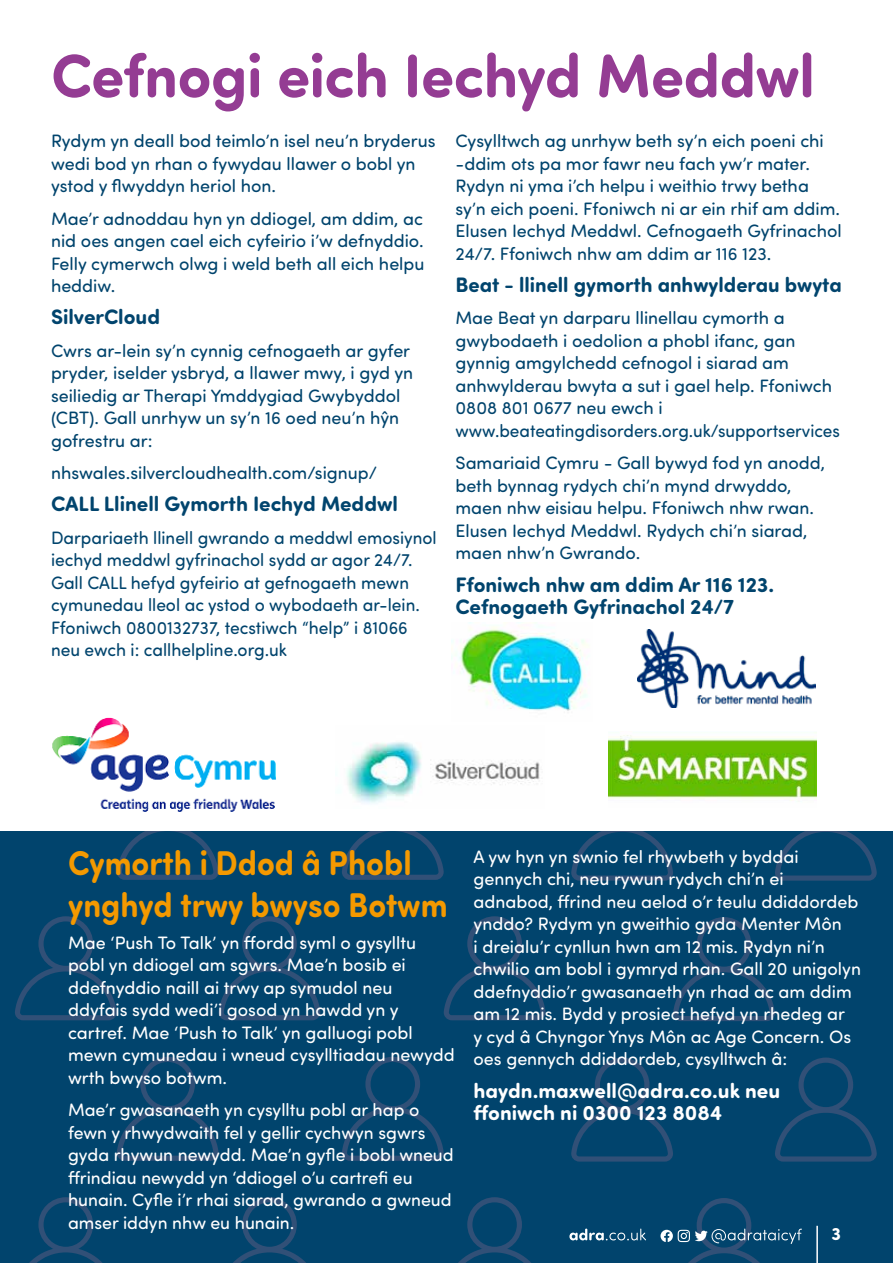
<style>
.page{position:relative;width:893px;height:1263px;background:#fff}
.page>*{position:absolute;margin:0;border:0;box-sizing:border-box;transform-origin:0 0}
.t1{font:700 61.5px "Sofia Pro Soft";letter-spacing:-.01em;color:#943c93}
.t2{font:700 34.5px/41.4px "Sofia Pro Soft";color:#f49900;scale:.92 1}
.t3{font:700 21px/22.5px "Sofia Pro Soft";color:#01446d}
.t4{font:700 21px/22.5px "Sofia Pro Soft";color:#fff}
.t5{font:18px/22.5px "Sofia Pro Soft";color:#01446d}
.t6{font:18px/22.5px "Sofia Pro Soft";color:#fff}
.t7{font:700 18px "Sofia Pro Soft";color:#fff}
</style>
<div class="page">
<div style="left:0;top:831px;width:893px;height:432px;background:#01446d"></div>
<svg style="left:571px;top:831px;width:102px;height:50px"></svg>
<svg style="left:571px;top:1057px;width:102px;height:104px"></svg>
<svg style="left:775px;top:831px;width:102px;height:50px"></svg>
<svg style="left:775px;top:1057px;width:102px;height:104px"></svg>
<svg style="left:673px;top:917px;width:102px;height:104px"></svg>
<svg style="left:29px;top:1197px;width:73px;height:66px"></svg>
<svg style="left:15px;top:916px;width:102px;height:104px"></svg>
<svg style="left:458px;top:1197px;width:73px;height:66px"></svg>
<svg style="left:443px;top:916px;width:103px;height:104px"></svg>
<svg style="left:233px;top:1197px;width:73px;height:66px"></svg>
<svg style="left:218px;top:916px;width:103px;height:104px"></svg>
<svg style="left:116px;top:1057px;width:103px;height:104px"></svg>
<svg style="left:116px;top:831px;width:103px;height:49px"></svg>
<svg style="left:342px;top:1057px;width:102px;height:104px"></svg>
<svg style="left:342px;top:831px;width:102px;height:49px"></svg>
<hr style="left:816px;top:1226px;width:2px;height:37px;background:#fff">
<svg style="left:569px;top:1198px;width:233px;height:65px"></svg>
<img style="left:52px;top:717px;width:224px;height:95px">
<img style="left:452px;top:626px;width:136px;height:85px">
<img style="left:638px;top:629px;width:178px;height:79px">
<img style="left:608px;top:735px;width:208px;height:66px">
<img style="left:346px;top:742px;width:194px;height:62px">
<h1 class="t1" style="left:51px;top:31px;width:765px">Cefnogi eich Iechyd Meddwl</h1>
<p class="t5" style="left:51px;top:129px;width:386px">Rydym yn deall bod teimlo’n isel neu’n bryderus wedi bod yn rhan o fywydau llawer o bobl yn ystod y flwyddyn heriol hon.</p>
<p class="t5" style="left:51px;top:206px;width:375px;text-align:justify">Mae’r adnoddau hyn yn ddiogel, am ddim, ac nid oes angen cael eich cyfeirio i’w defnyddio.<br>Felly cymerwch olwg i weld beth all eich helpu heddiw.</p>
<p class="t3" style="left:51px;top:305px;width:111px">SilverCloud</p>
<p class="t5" style="left:51px;top:338px;width:364px">Cwrs ar-lein sy’n cynnig cefnogaeth ar gyfer pryder, iselder ysbryd, a llawer mwy, i gyd yn seiliedig ar Therapi Ymddygiad Gwybyddol (CBT). Gall unrhyw un sy’n 16 oed neu’n hŷn gofrestru ar:</p>
<p class="t5" style="left:51px;top:461px;width:328px">nhswales.silvercloudhealth.com/signup/</p>
<p class="t3" style="left:51px;top:491px;width:348px">CALL Llinell Gymorth Iechyd Meddwl</p>
<p class="t5" style="left:51px;top:525px;width:387px">Darpariaeth llinell gwrando a meddwl emosiynol iechyd meddwl gyfrinachol sydd ar agor 24/7.<br>Gall CALL hefyd gyfeirio at gefnogaeth mewn cymunedau lleol ac ystod o wybodaeth ar-lein.<br>Ffoniwch 0800132737, tecstiwch “help” i 81066 neu ewch i: callhelpline.org.uk</p>
<p class="t5" style="left:455px;top:129px;width:388px">Cysylltwch ag unrhyw beth sy’n eich poeni chi -ddim ots pa mor fawr neu fach yw’r mater.<br>Rydyn ni yma i’ch helpu i weithio trwy betha sy’n eich poeni. Ffoniwch ni ar ein rhif am ddim.<br>Elusen Iechyd Meddwl. Cefnogaeth Gyfrinachol 24/7. Ffoniwch nhw am ddim ar 116 123.</p>
<p class="t3" style="left:455px;top:272px;width:388px">Beat - llinell gymorth anhwylderau bwyta</p>
<p class="t5" style="left:455px;top:306px;width:386px">Mae Beat yn darparu llinellau cymorth a gwybodaeth i oedolion a phobl ifanc, gan gynnig amgylchedd cefnogol i siarad am anhwylderau bwyta a sut i gael help. Ffoniwch 0808 801 0677 neu ewch i www.beateatingdisorders.org.uk/supportservices</p>
<p class="t5" style="left:455px;top:451px;width:371px">Samariaid Cymru - Gall bywyd fod yn anodd, beth bynnag rydych chi’n mynd drwyddo, maen nhw eisiau helpu. Ffoniwch nhw rwan.<br>Elusen Iechyd Meddwl. Rydych chi’n siarad, maen nhw’n Gwrando.</p>
<p class="t3" style="left:455px;top:572px;width:320px">Ffoniwch nhw am ddim Ar 116 123.<br>Cefnogaeth Gyfrinachol 24/7</p>
<h2 class="t2" style="left:68px;top:840px;width:414px">Cymorth i Ddod â Phobl ynghyd trwy bwyso Botwm</h2>
<p class="t6" style="left:68px;top:931px;width:388px">Mae ‘Push To Talk’ yn ffordd syml o gysylltu pobl yn ddiogel am sgwrs. Mae’n bosib ei ddefnyddio naill ai trwy ap symudol neu ddyfais sydd wedi’i gosod yn hawdd yn y cartref. Mae ‘Push to Talk’ yn galluogi pobl mewn cymunedau i wneud cysylltiadau newydd wrth bwyso botwm.</p>
<p class="t6" style="left:68px;top:1098px;width:387px">Mae’r gwasanaeth yn cysylltu pobl ar hap o fewn y rhwydwaith fel y gellir cychwyn sgwrs gyda rhywun newydd. Mae’n gyfle i bobl wneud ffrindiau newydd yn ‘ddiogel o’u cartrefi eu hunain. Cyfle i’r rhai siarad, gwrando a gwneud amser iddyn nhw eu hunain.</p>
<p class="t6" style="left:474px;top:845px;width:389px">A yw hyn yn swnio fel rhywbeth y byddai gennych chi, neu rywun rydych chi’n ei adnabod, ffrind neu aelod o’r teulu ddiddordeb ynddo? Rydym yn gweithio gyda Menter Môn<br>i dreialu’r cynllun hwn am 12 mis. Rydyn ni’n chwilio am bobl i gymryd rhan. Gall 20 unigolyn ddefnyddio’r gwasanaeth yn rhad ac am ddim am 12 mis. Bydd y prosiect hefyd yn rhedeg ar<br>y cyd â Chyngor Ynys Môn ac Age Concern. Os oes gennych ddiddordeb, cysylltwch â:</p>
<p class="t4" style="left:474px;top:1078px;width:308px">haydn.maxwell@adra.co.uk neu ffoniwch ni 0300 123 8084</p>
<p class="t7" style="left:831px;top:1221px;width:11px">3</p>
</div>
